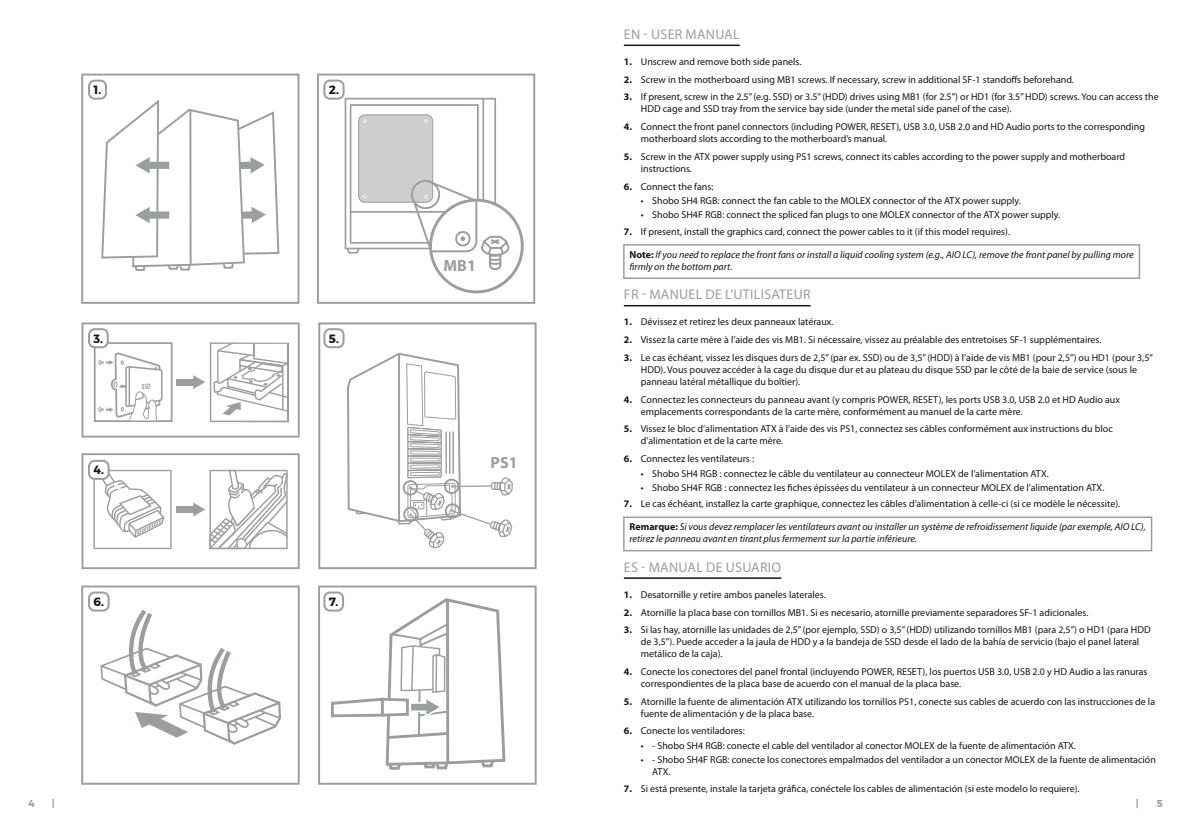
<style>
.page{position:relative;width:1191px;height:840px;background:#fff}
.page>*{position:absolute;margin:0;border:0;box-sizing:border-box;transform-origin:0 0}
.t1{font:700 16.2px "Myriad Pro";color:#9b9e9f}
.Nagłówek-spis{font:14px "Myriad Pro";letter-spacing:.02em;color:#9b9e9f}
.numerki-schemat{font:700 12px "Montserrat";color:#121617}
.t2{font:10px/12px "Myriad Pro";color:#121617}
.Notatki{font:italic 10px/12px "Myriad Pro";color:#121617}
.t3{font:700 10px "Montserrat";color:#9b9e9f}
.s1{font-weight:700}
.s2{font-weight:700;font-style:normal}
</style>
<div class="page">
<hr style="left:624px;top:45px;width:115px;height:1px;background:#121617">
<div style="left:623px;top:244px;width:517px;height:35px;border:2px solid #9b9e9f"></div>
<hr style="left:624px;top:305px;width:186px;height:1px;background:#121617">
<div style="left:623px;top:516px;width:529px;height:35px;border:2px solid #9b9e9f"></div>
<hr style="left:624px;top:577px;width:157px;height:1px;background:#121617">
<div style="left:81px;top:74px;width:218px;height:230px;border:2px solid #9b9e9f"></div>
<div style="left:81px;top:453px;width:219px;height:115px;border:2px solid #9b9e9f"></div>
<div style="left:317px;top:74px;width:218px;height:230px;border:2px solid #9b9e9f"></div>
<svg style="left:430px;top:200px;width:92px;height:92px"></svg>
<div style="left:81px;top:322px;width:219px;height:115px;border:2px solid #9b9e9f"></div>
<div style="left:318px;top:322px;width:218px;height:247px;border:2px solid #9b9e9f"></div>
<div style="left:81px;top:585px;width:219px;height:199px;border:2px solid #9b9e9f"></div>
<svg style="left:329px;top:97px;width:184px;height:673px"></svg>
<div style="left:318px;top:585px;width:218px;height:199px;border:2px solid #9b9e9f"></div>
<svg style="left:93px;top:99px;width:196px;height:646px"></svg>
<div style="left:88px;top:80px;width:19px;height:20px;border:2px solid #9b9e9f;border-radius:6px"></div>
<div style="left:89px;top:592px;width:20px;height:18px;background:#fff;border-radius:6px"></div>
<div style="left:88px;top:591px;width:22px;height:20px;border:2px solid #9b9e9f;border-radius:6px"></div>
<div style="left:89px;top:329px;width:19px;height:18px;background:#fff;border-radius:6px"></div>
<div style="left:88px;top:328px;width:21px;height:20px;border:2px solid #9b9e9f;border-radius:6px"></div>
<div style="left:89px;top:460px;width:20px;height:18px;background:#fff;border-radius:6px"></div>
<div style="left:88px;top:459px;width:22px;height:20px;border:2px solid #9b9e9f;border-radius:6px"></div>
<div style="left:323px;top:80px;width:21px;height:20px;border:2px solid #9b9e9f;border-radius:6px"></div>
<div style="left:324px;top:592px;width:19px;height:18px;background:#fff;border-radius:6px"></div>
<div style="left:323px;top:591px;width:21px;height:20px;border:2px solid #9b9e9f;border-radius:6px"></div>
<div style="left:324px;top:329px;width:19px;height:18px;background:#fff;border-radius:6px"></div>
<div style="left:323px;top:328px;width:21px;height:20px;border:2px solid #9b9e9f;border-radius:6px"></div>
<p class="numerki-schemat" style="left:94px;top:82px;width:9px">1.</p>
<p class="numerki-schemat" style="left:94px;top:330px;width:11px">3.</p>
<p class="numerki-schemat" style="left:94px;top:462px;width:12px">4.</p>
<p class="numerki-schemat" style="left:94px;top:593px;width:12px">6.</p>
<p class="numerki-schemat" style="left:329px;top:82px;width:12px">2.</p>
<p class="numerki-schemat" style="left:329px;top:330px;width:12px">5.</p>
<p class="numerki-schemat" style="left:329px;top:593px;width:11px">7.</p>
<p class="t1" style="left:443px;top:255px;width:34px">MB1</p>
<p class="t1" style="left:490px;top:452px;width:29px">PS1</p>
<p class="Nagłówek-spis" style="left:624px;top:26px;width:117px">EN - USER MANUAL</p>
<p class="t2" style="left:624px;top:56px;width:179px"><span class="s1">1.</span> Unscrew and remove both side panels.</p>
<p class="t2" style="left:624px;top:73px;width:452px"><span class="s1">2.</span> Screw in the motherboard using MB1 screws. If necessary, screw in additional SF-1 standoffs beforehand.</p>
<p class="t2" style="left:641px;top:91px;width:519px;text-indent:-17px"><span class="s1">3.</span> If present, screw in the 2.5” (e.g. SSD) or 3.5” (HDD) drives using MB1 (for 2.5”) or HD1 (for 3.5” HDD) screws. You can access the<br>HDD cage and SSD tray from the service bay side (under the metal side panel of the case).</p>
<p class="t2" style="left:641px;top:121px;width:506px;text-indent:-17px"><span class="s1">4.</span> Connect the front panel connectors (including POWER, RESET), USB 3.0, USB 2.0 and HD Audio ports to the corresponding motherboard slots according to the motherboard’s manual.</p>
<p class="t2" style="left:641px;top:150px;width:486px;text-indent:-17px"><span class="s1">5.</span> Screw in the ATX power supply using PS1 screws, connect its cables according to the power supply and motherboard instructions.</p>
<p class="t2" style="left:624px;top:180px;width:91px"><span class="s1">6.</span> Connect the fans:</p>
<p class="t2" style="left:641px;top:195px;width:381px">• Shobo SH4 RGB: connect the fan cable to the MOLEX connector of the ATX power supply.</p>
<p class="t2" style="left:641px;top:208px;width:421px">• Shobo SH4F RGB: connect the spliced fan plugs to one MOLEX connector of the ATX power supply.</p>
<p class="t2" style="left:624px;top:225px;width:388px"><span class="s1">7.</span> If present, install the graphics card, connect the power cables to it (if this model requires).</p>
<p class="Notatki" style="left:629px;top:248px;width:506px"><span class="s2">Note:</span> If you need to replace the front fans or install a liquid cooling system (e.g., AIO LC), remove the front panel by pulling more firmly on the bottom part.</p>
<p class="Nagłówek-spis" style="left:624px;top:286px;width:188px">FR - MANUEL DE L’UTILISATEUR</p>
<p class="t2" style="left:624px;top:316px;width:211px"><span class="s1">1.</span> Dévissez et retirez les deux panneaux latéraux.</p>
<p class="t2" style="left:624px;top:333px;width:479px"><span class="s1">2.</span> Vissez la carte mère à l’aide des vis MB1. Si nécessaire, vissez au préalable des entretoises SF-1 supplémentaires.</p>
<p class="t2" style="left:641px;top:351px;width:513px;text-indent:-17px"><span class="s1">3.</span> Le cas échéant, vissez les disques durs de 2,5” (par ex. SSD) ou de 3,5” (HDD) à l’aide de vis MB1 (pour 2,5”) ou HD1 (pour 3,5”<br>HDD). Vous pouvez accéder à la cage du disque dur et au plateau du disque SSD par le côté de la baie de service (sous le panneau latéral métallique du boîtier).</p>
<p class="t2" style="left:641px;top:393px;width:480px;text-indent:-17px"><span class="s1">4.</span> Connectez les connecteurs du panneau avant (y compris POWER, RESET), les ports USB 3.0, USB 2.0 et HD Audio aux emplacements correspondants de la carte mère, conformément au manuel de la carte mère.</p>
<p class="t2" style="left:641px;top:422px;width:473px;text-indent:-17px"><span class="s1">5.</span> Vissez le bloc d’alimentation ATX à l’aide des vis PS1, connectez ses câbles conformément aux instructions du bloc d’alimentation et de la carte mère.</p>
<p class="t2" style="left:624px;top:452px;width:132px"><span class="s1">6.</span> Connectez les ventilateurs :</p>
<p class="t2" style="left:641px;top:467px;width:409px">• Shobo SH4 RGB : connectez le câble du ventilateur au connecteur MOLEX de l’alimentation ATX.</p>
<p class="t2" style="left:641px;top:480px;width:465px">• Shobo SH4F RGB : connectez les fiches épissées du ventilateur à un connecteur MOLEX de l’alimentation ATX.</p>
<p class="t2" style="left:624px;top:497px;width:498px"><span class="s1">7.</span> Le cas échéant, installez la carte graphique, connectez les câbles d’alimentation à celle-ci (si ce modèle le nécessite).</p>
<p class="Notatki" style="left:629px;top:520px;width:518px"><span class="s2">Remarque:</span> Si vous devez remplacer les ventilateurs avant ou installer un système de refroidissement liquide (par exemple, AIO LC), retirez le panneau avant en tirant plus fermement sur la partie inférieure.</p>
<p class="Nagłówek-spis" style="left:624px;top:558px;width:159px">ES - MANUAL DE USUARIO</p>
<p class="t2" style="left:624px;top:588px;width:203px"><span class="s1">1.</span> Desatornille y retire ambos paneles laterales.</p>
<p class="t2" style="left:624px;top:605px;width:466px"><span class="s1">2.</span> Atornille la placa base con tornillos MB1. Si es necesario, atornille previamente separadores SF-1 adicionales.</p>
<p class="t2" style="left:641px;top:623px;width:511px;text-indent:-17px"><span class="s1">3.</span> Si las hay, atornille las unidades de 2,5” (por ejemplo, SSD) o 3,5” (HDD) utilizando tornillos MB1 (para 2,5”) o HD1 (para HDD de 3,5”). Puede acceder a la jaula de HDD y a la bandeja de SSD desde el lado de la bahía de servicio (bajo el panel lateral metálico de la caja).</p>
<p class="t2" style="left:641px;top:665px;width:508px;text-indent:-17px"><span class="s1">4.</span> Conecte los conectores del panel frontal (incluyendo POWER, RESET), los puertos USB 3.0, USB 2.0 y HD Audio a las ranuras correspondientes de la placa base de acuerdo con el manual de la placa base.</p>
<p class="t2" style="left:641px;top:694px;width:516px;text-indent:-17px"><span class="s1">5.</span> Atornille la fuente de alimentación ATX utilizando los tornillos PS1, conecte sus cables de acuerdo con las instrucciones de la fuente de alimentación y de la placa base.</p>
<p class="t2" style="left:624px;top:724px;width:123px"><span class="s1">6.</span> Conecte los ventiladores:</p>
<p class="t2" style="left:641px;top:739px;width:437px">• - Shobo SH4 RGB: conecte el cable del ventilador al conector MOLEX de la fuente de alimentación ATX.</p>
<p class="t2" style="left:652px;top:753px;width:505px;text-indent:-11px">• - Shobo SH4F RGB: conecte los conectores empalmados del ventilador a un conector MOLEX de la fuente de alimentación<br>ATX.</p>
<p class="t2" style="left:624px;top:781px;width:457px"><span class="s1">7.</span> Si está presente, instale la tarjeta gráfica, conéctele los cables de alimentación (si este modelo lo requiere).</p>
<p class="t3" style="left:28px;top:796px;width:8px">4</p>
<p class="t3" style="left:52px;top:796px;width:4px">|</p>
<p class="t3" style="left:1135px;top:796px;width:4px">|</p>
<p class="t3" style="left:1156px;top:796px;width:7px">5</p>
</div>
